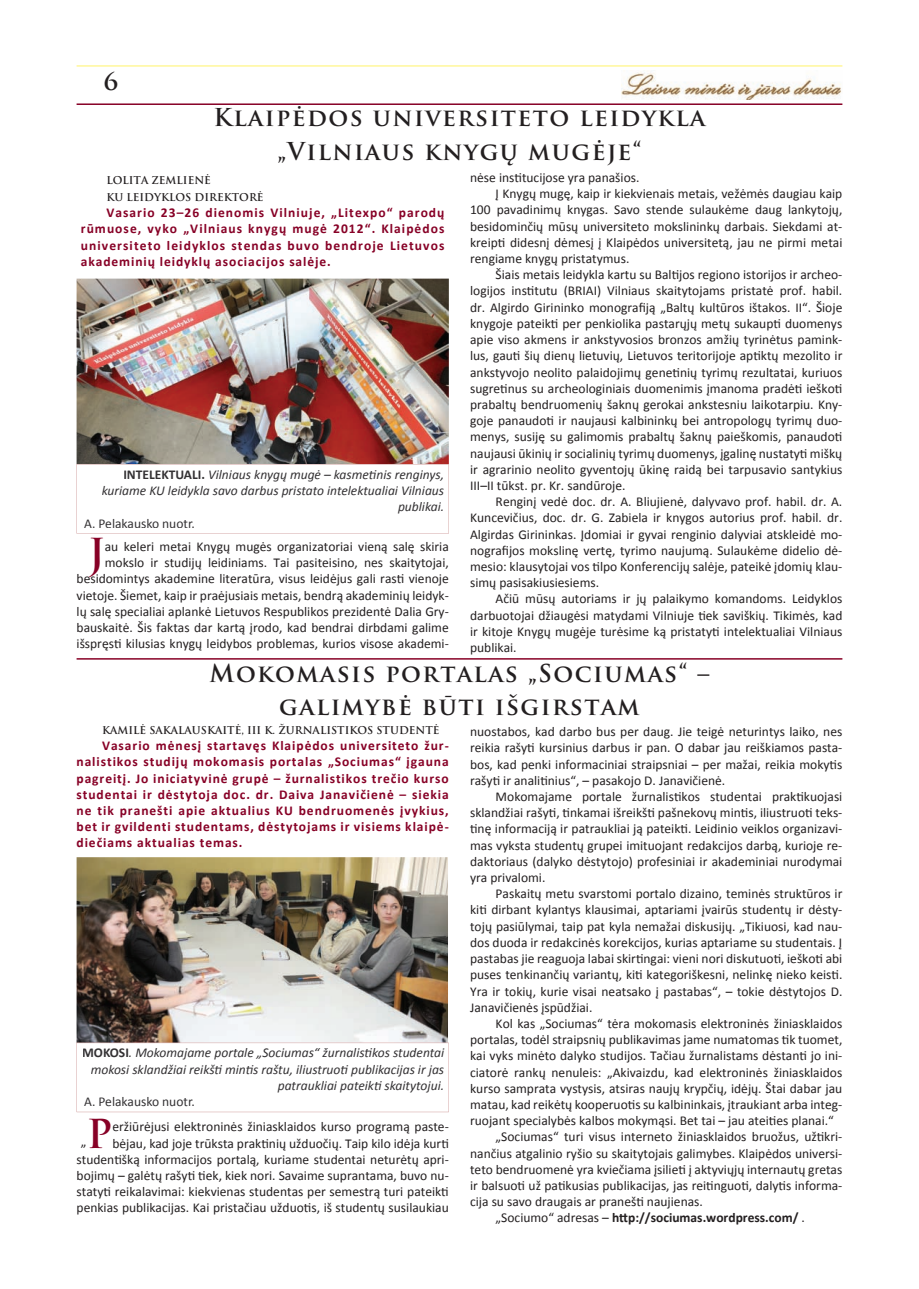
<style>
.page{position:relative;width:919px;height:1289px;background:#fff}
.page>*{position:absolute;margin:0;border:0;box-sizing:border-box;transform-origin:0 0}
.t1{font:700 38.85px "Trajan Pro";color:#870126}
.t2{font:700 24px/33px "Trajan Pro";letter-spacing:.06em;color:#231f20;text-align:center}
.t3{font:13.5px/16.2px "Calibri";color:#231f20;text-align:justify}
.t4{font:700 13.5px/16.2px "Calibri";letter-spacing:.065em;color:#870126;text-align:justify}
.t5{font:italic 13.5px/16.2px "Calibri";color:#333133;text-align:right}
.t6{font:700 13.5px "Calibri";color:#231f20}
.t7{font:13.5px "Calibri";color:#333133}
.t8{font:700 10.5px/16.8px "Trajan Pro";color:#231f20}
.s1{font-weight:700;font-style:normal}
.s2{font-weight:400}
</style>
<div class="page">
<hr style="left:77px;top:103px;width:765px;height:2px;background:#870126">
<hr style="left:77px;top:65px;width:765px;height:2px;background:#fff79a">
<img style="left:621px;top:70px;width:221px;height:30px">
<img style="left:77px;top:278px;width:372px;height:186px">
<hr style="left:77px;top:658px;width:765px;height:1px;background:#870126">
<img style="left:77px;top:857px;width:371px;height:185px">
<svg style="left:77px;top:464px;width:372px;height:69px"></svg>
<svg style="left:77px;top:1042px;width:372px;height:70px"></svg>
<h2 class="t2" style="left:104px;top:65px;width:16px">6</h2>
<h2 class="t2" style="left:213px;top:102px;width:493px">Klaipėdos universiteto leidykla „Vilniaus knygų mugėje“</h2>
<p class="t8" style="left:106px;top:172px;width:159px">LOLITA ZEMLIENĖ<br>KU LEIDYKLOS DIREKTORĖ</p>
<p class="t4" style="left:81px;top:204px;width:365px;text-indent:26px">Vasario 23–26 dienomis Vilniuje, „Litexpo“ parodų rūmuose, vyko „Vilniaus knygų mugė 2012“. Klaipėdos universiteto leidyklos stendas buvo bendroje Lietuvos akademinių leidyklų asociacijos salėje.</p>
<p class="t3" style="left:470px;top:169px;width:171px">nėse institucijose yra panašios.</p>
<p class="t3" style="left:495px;top:186px;width:348px">Į Knygų mugę, kaip ir kiekvienais metais, vežėmės daugiau kaip</p>
<p class="t3" style="left:470px;top:202px;width:374px">100 pavadinimų knygas. Savo stende sulaukėme daug lankytojų,</p>
<p class="t3" style="left:470px;top:218px;width:374px">besidominčių mūsų universiteto mokslininkų darbais. Siekdami at-</p>
<p class="t3" style="left:470px;top:234px;width:374px">kreipti didesnį dėmesį į Klaipėdos universitetą, jau ne pirmi metai</p>
<p class="t3" style="left:470px;top:250px;width:161px">rengiame knygų pristatymus.</p>
<p class="t3" style="left:495px;top:267px;width:348px">Šiais metais leidykla kartu su Baltijos regiono istorijos ir archeo-</p>
<p class="t3" style="left:470px;top:283px;width:374px">logijos institutu (BRIAI) Vilniaus skaitytojams pristatė prof. habil.</p>
<p class="t3" style="left:470px;top:299px;width:374px">dr. Algirdo Girininko monografiją „Baltų kultūros ištakos. II“. Šioje</p>
<p class="t3" style="left:470px;top:315px;width:374px">knygoje pateikti per penkiolika pastarųjų metų sukaupti duomenys</p>
<p class="t3" style="left:470px;top:331px;width:374px">apie viso akmens ir ankstyvosios bronzos amžių tyrinėtus pamink-</p>
<p class="t3" style="left:470px;top:348px;width:374px">lus, gauti šių dienų lietuvių, Lietuvos teritorijoje aptiktų mezolito ir</p>
<p class="t3" style="left:470px;top:364px;width:374px">ankstyvojo neolito palaidojimų genetinių tyrimų rezultatai, kuriuos</p>
<p class="t3" style="left:470px;top:380px;width:374px">sugretinus su archeologiniais duomenimis įmanoma pradėti ieškoti</p>
<p class="t3" style="left:470px;top:396px;width:374px">prabaltų bendruomenių šaknų gerokai ankstesniu laikotarpiu. Kny-</p>
<p class="t3" style="left:470px;top:412px;width:374px">goje panaudoti ir naujausi kalbininkų bei antropologų tyrimų duo-</p>
<p class="t3" style="left:470px;top:429px;width:374px">menys, susiję su galimomis prabaltų šaknų paieškomis, panaudoti</p>
<p class="t3" style="left:470px;top:445px;width:374px">naujausi ūkinių ir socialinių tyrimų duomenys, įgalinę nustatyti miškų</p>
<p class="t3" style="left:470px;top:461px;width:374px">ir agrarinio neolito gyventojų ūkinę raidą bei tarpusavio santykius</p>
<p class="t3" style="left:470px;top:477px;width:157px">III–II tūkst. pr. Kr. sandūroje.</p>
<p class="t3" style="left:495px;top:493px;width:348px">Renginį vedė doc. dr. A. Bliujienė, dalyvavo prof. habil. dr. A.</p>
<p class="t3" style="left:470px;top:510px;width:374px">Kuncevičius, doc. dr. G. Zabiela ir knygos autorius prof. habil. dr.</p>
<p class="t3" style="left:470px;top:526px;width:374px">Algirdas Girininkas. Įdomiai ir gyvai renginio dalyviai atskleidė mo-</p>
<p class="t3" style="left:470px;top:542px;width:374px">nografijos mokslinę vertę, tyrimo naujumą. Sulaukėme didelio dė-</p>
<p class="t3" style="left:470px;top:558px;width:374px">mesio: klausytojai vos tilpo Konferencijų salėje, pateikė įdomių klau-</p>
<p class="t3" style="left:470px;top:574px;width:130px">simų pasisakiusiesiems.</p>
<p class="t3" style="left:495px;top:591px;width:348px">Ačiū mūsų autoriams ir jų palaikymo komandoms. Leidyklos</p>
<p class="t3" style="left:470px;top:607px;width:374px">darbuotojai džiaugėsi matydami Vilniuje tiek saviškių. Tikimės, kad</p>
<p class="t3" style="left:470px;top:623px;width:374px">ir kitoje Knygų mugėje turėsime ką pristatyti intelektualiai Vilniaus</p>
<p class="t3" style="left:470px;top:639px;width:48px">publikai.</p>
<p class="t5" style="left:102px;top:466px;width:344px"><span class="s1">INTELEKTUALI.</span> Vilniaus knygų mugė – kasmetinis renginys, kuriame KU leidykla savo darbus pristato intelektualiai Vilniaus publikai.</p>
<p class="t7" style="left:84px;top:514px;width:112px">A. Pelakausko nuotr.</p>
<h1 class="t1" style="left:89px;top:529px;width:18px">J</h1>
<p class="t3" style="left:77px;top:538px;width:374px;text-align:right">au keleri metai Knygų mugės organizatoriai vieną salę skiria mokslo ir studijų leidiniams. Tai pasiteisino, nes skaitytojai, besidomintys akademine literatūra, visus leidėjus gali rasti vienoje vietoje. Šiemet, kaip ir praėjusiais metais, bendrą akademinių leidyk&shy;lų salę specialiai aplankė Lietuvos Respublikos prezidentė Dalia Gry&shy;bauskaitė. Šis faktas dar kartą įrodo, kad bendrai dirbdami galime išspręsti kilusias knygų leidybos problemas, kurios visose akademi-</p>
<h2 class="t2" style="left:209px;top:657px;width:501px">Mokomasis portalas „Sociumas“ – galimybė būti išgirstam</h2>
<p class="t8" style="left:102px;top:721px;width:339px">KAMILĖ SAKALAUSKAITĖ, III K. ŽURNALISTIKOS STUDENTĖ</p>
<p class="t4" style="left:77px;top:737px;width:374px;text-indent:26px">Vasario mėnesį startavęs Klaipėdos universiteto žur&shy;nalistikos studijų mokomasis portalas „Sociumas“ įgauna pagreitį. Jo iniciatyvinė grupė – žurnalistikos trečio kurso studentai ir dėstytoja doc. dr. Daiva Janavičienė – siekia ne tik pranešti apie aktualius KU bendruomenės įvykius, bet ir gvildenti studentams, dėstytojams ir visiems klaipė&shy;diečiams aktualias temas.</p>
<p class="t3" style="left:470px;top:723px;width:374px">nuostabos, kad darbo bus per daug. Jie teigė neturintys laiko, nes reikia rašyti kursinius darbus ir pan. O dabar jau reiškiamos pasta&shy;bos, kad penki informaciniai straipsniai – per mažai, reikia mokytis rašyti ir analitinius“, – pasakojo D. Janavičienė.</p>
<p class="t3" style="left:470px;top:788px;width:374px;text-indent:26px">Mokomajame portale žurnalistikos studentai praktikuojasi sklandžiai rašyti, tinkamai išreikšti pašnekovų mintis, iliustruoti teks&shy;tinę informaciją ir patraukliai ją pateikti. Leidinio veiklos organizavi&shy;mas vyksta studentų grupei imituojant redakcijos darbą, kurioje re&shy;daktoriaus (dalyko dėstytojo) profesiniai ir akademiniai nurodymai yra privalomi.</p>
<p class="t3" style="left:470px;top:885px;width:374px;text-indent:26px">Paskaitų metu svarstomi portalo dizaino, teminės struktūros ir kiti dirbant kylantys klausimai, aptariami įvairūs studentų ir dėsty&shy;tojų pasiūlymai, taip pat kyla nemažai diskusijų. „Tikiuosi, kad nau&shy;dos duoda ir redakcinės korekcijos, kurias aptariame su studentais. Į pastabas jie reaguoja labai skirtingai: vieni nori diskutuoti, ieškoti abi puses tenkinančių variantų, kiti kategoriškesni, nelinkę nieko keisti.<br>Yra ir tokių, kurie visai neatsako į pastabas“, – tokie dėstytojos D.<br>Janavičienės įspūdžiai.</p>
<p class="t3" style="left:495px;top:1015px;width:348px">Kol kas „Sociumas“ tėra mokomasis elektroninės žiniasklaidos</p>
<p class="t3" style="left:470px;top:1031px;width:374px">portalas, todėl straipsnių publikavimas jame numatomas tik tuomet,</p>
<p class="t3" style="left:470px;top:1047px;width:374px">kai vyks minėto dalyko studijos. Tačiau žurnalistams dėstanti jo ini-</p>
<p class="t3" style="left:470px;top:1063px;width:374px">ciatorė rankų nenuleis: „Akivaizdu, kad elektroninės žiniasklaidos</p>
<p class="t3" style="left:470px;top:1080px;width:374px">kurso samprata vystysis, atsiras naujų krypčių, idėjų. Štai dabar jau</p>
<p class="t3" style="left:470px;top:1096px;width:374px">matau, kad reikėtų kooperuotis su kalbininkais, įtraukiant arba integ-</p>
<p class="t3" style="left:470px;top:1112px;width:365px">ruojant specialybės kalbos mokymąsi. Bet tai – jau ateities planai.“</p>
<p class="t3" style="left:495px;top:1128px;width:348px">„Sociumas“ turi visus interneto žiniasklaidos bruožus, užtikri-</p>
<p class="t3" style="left:470px;top:1144px;width:374px">nančius atgalinio ryšio su skaitytojais galimybes. Klaipėdos universi-</p>
<p class="t3" style="left:470px;top:1161px;width:374px">teto bendruomenė yra kviečiama įsilieti į aktyviųjų internautų gretas</p>
<p class="t3" style="left:470px;top:1177px;width:374px">ir balsuoti už patikusias publikacijas, jas reitinguoti, dalytis informa-</p>
<p class="t3" style="left:470px;top:1193px;width:234px">cija su savo draugais ar pranešti naujienas.</p>
<p class="t6" style="left:495px;top:1209px;width:311px"><span class="s2">„Sociumo“ adresas –</span> http://sociumas.wordpress.com/ <span class="s2">.</span></p>
<p class="t5" style="left:82px;top:1044px;width:363px"><span class="s1">MOKOSI</span>. Mokomajame portale „Sociumas“ žurnalistikos studentai mokosi sklandžiai reikšti mintis raštu, iliustruoti publikacijas ir jas patraukliai pateikti skaitytojui.</p>
<p class="t7" style="left:84px;top:1093px;width:112px">A. Pelakausko nuotr.</p>
<h1 class="t1" style="left:87px;top:1109px;width:27px">P</h1>
<p class="t3" style="left:77px;top:1118px;width:374px;text-align:right">eržiūrėjusi elektroninės žiniasklaidos kurso programą paste&shy;bėjau, kad joje trūksta praktinių užduočių. Taip kilo idėja kurti studentišką informacijos portalą, kuriame studentai neturėtų apri&shy;bojimų – galėtų rašyti tiek, kiek nori. Savaime suprantama, buvo nu&shy;statyti reikalavimai: kiekvienas studentas per semestrą turi pateikti penkias publikacijas. Kai pristačiau užduotis, iš studentų susilaukiau</p>
<p class="t3" style="left:81px;top:1133px;width:7px">„</p>
</div>
